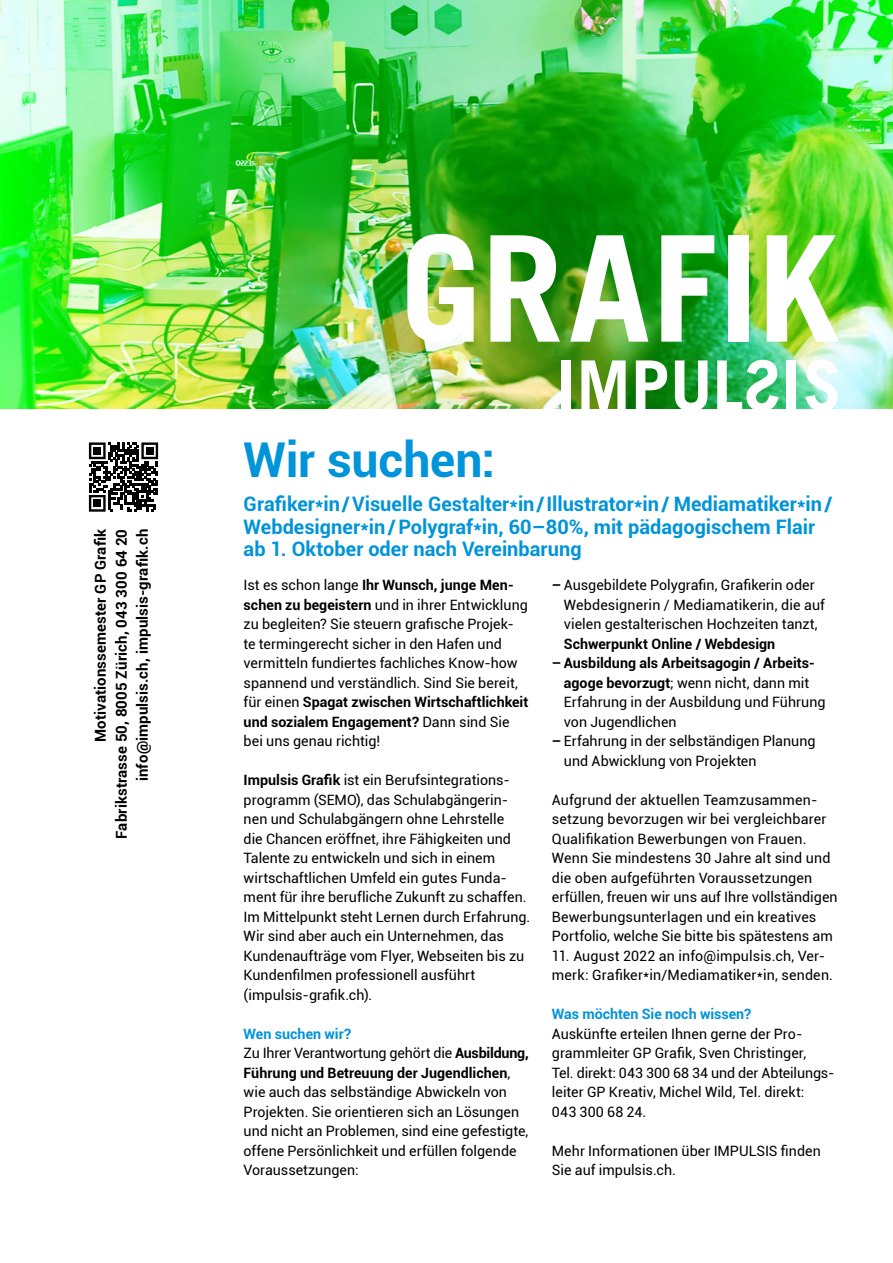
<style>
.page{position:relative;width:893px;height:1263px;background:#fff}
.page>*{position:absolute;margin:0;border:0;box-sizing:border-box;transform-origin:0 0}
.t1{font:700 48px "Roboto";letter-spacing:-.005em;color:#0094da}
.t2{font:700 19.95px/22.5px "Roboto";color:#0094da}
.t3{font:700 15px/21px "Roboto";letter-spacing:.005em;color:#000;text-align:right}
.t4{font:14.25px/19.5px "Roboto";color:#000}
.t5{font:700 14.25px "Roboto";color:#000}
.t6{font:700 14.25px "Roboto";color:#0094da}
.s1{font-weight:700}
.s2{font-weight:700;color:#0094da}
</style>
<div class="page">
<img style="left:577px;top:0;width:316px;height:409px">
<svg style="left:89px;top:442px;width:69px;height:70px"></svg>
<div style="left:94px;top:447px;width:7px;height:7px;background:#000"></div>
<div style="left:146px;top:447px;width:7px;height:7px;background:#000"></div>
<div style="left:94px;top:500px;width:7px;height:7px;background:#000"></div>
<img style="left:0;top:0;width:577px;height:409px">
<div style="left:562px;top:360px;width:9px;height:50px;background:#fff"></div>
<svg style="left:581px;top:360px;width:45px;height:49px"></svg>
<svg style="left:636px;top:360px;width:31px;height:49px"></svg>
<svg style="left:675px;top:360px;width:32px;height:49px"></svg>
<svg style="left:805px;top:360px;width:33px;height:49px"></svg>
<div style="left:786px;top:360px;width:10px;height:50px;background:#fff"></div>
<svg style="left:717px;top:360px;width:62px;height:49px"></svg>
<img style="left:407px;top:234px;width:67px;height:109px">
<svg style="left:490px;top:235px;width:70px;height:107px"></svg>
<svg style="left:570px;top:235px;width:78px;height:107px"></svg>
<svg style="left:661px;top:235px;width:53px;height:107px"></svg>
<div style="left:728px;top:235px;width:21px;height:107px;background:#fff"></div>
<svg style="left:767px;top:235px;width:72px;height:107px"></svg>
<p class="t3" style="left:89px;top:839px;width:311px;rotate:-90deg">Motivationssemester GP Grafik<br>Fabrikstrasse 50, 8005 Zürich, 043 300 64 20 info@impulsis.ch, impulsis-grafik.ch</p>
<h1 class="t1" style="left:244px;top:426px;width:253px">Wir suchen:</h1>
<h2 class="t2" style="left:244px;top:492px;width:590px">Grafiker*in/Visuelle Gestalter*in/Illustrator*in / Mediamatiker*in /<br>Webdesigner*in / Polygraf*in, 60–80%, mit pädagogischem Flair ab 1. Oktober oder nach Vereinbarung</h2>
<p class="t4" style="left:244px;top:575px;width:286px">Ist es schon lange <span class="s1">Ihr Wunsch, junge Men&shy;schen zu begeistern</span> und in ihrer Entwicklung zu begleiten? Sie steuern grafische Projek&shy;te termingerecht sicher in den Hafen und vermitteln fundiertes fachliches Know-how spannend und verständlich. Sind Sie bereit, für einen <span class="s1">Spagat zwischen Wirtschaftlichkeit und sozialem Engagement?</span> Dann sind Sie bei uns genau richtig!</p>
<p class="t4" style="left:244px;top:770px;width:288px"><span class="s1">Impulsis Grafik</span> ist ein Berufsintegrations&shy;programm (SEMO), das Schulabgängerin&shy;nen und Schulabgängern ohne Lehrstelle<br>die Chancen eröffnet, ihre Fähigkeiten und Talente zu entwickeln und sich in einem wirtschaftlichen Umfeld ein gutes Funda&shy;ment für ihre berufliche Zukunft zu schaffen.<br>Im Mittelpunkt steht Lernen durch Erfahrung.<br>Wir sind aber auch ein Unternehmen, das Kundenaufträge vom Flyer, Webseiten bis zu Kundenfilmen professionell ausführt (impulsis-grafik.ch).</p>
<p class="t4" style="left:244px;top:1023px;width:287px"><span class="s2">Wen suchen wir?<br></span>Zu Ihrer Verantwortung gehört die <span class="s1">Ausbildung, Führung und Betreuung der Jugendlichen</span>, wie auch das selbständige Abwickeln von Projekten. Sie orientieren sich an Lösungen und nicht an Problemen, sind eine gefestigte, offene Persönlichkeit und erfüllen folgende Voraussetzungen:</p>
<p class="t4" style="left:564px;top:575px;width:262px;text-indent:-12px"><span class="s1">–</span>Ausgebildete Polygrafin, Grafikerin oder<br>Webdesignerin / Mediamatikerin, die auf vielen gestalterischen Hochzeiten tanzt,</p>
<p class="t5" style="left:564px;top:634px;width:213px">Schwerpunkt Online / Webdesign</p>
<p class="t5" style="left:552px;top:653px;width:265px">–Ausbildung als Arbeitsagogin / Arbeits-</p>
<p class="t4" style="left:564px;top:672px;width:247px"><span class="s1">agoge bevorzugt</span>; wenn nicht, dann mit</p>
<p class="t4" style="left:564px;top:692px;width:263px">Erfahrung in der Ausbildung und Führung</p>
<p class="t4" style="left:564px;top:711px;width:114px">von Jugendlichen</p>
<p class="t4" style="left:552px;top:731px;width:265px"><span class="s1">–</span>Erfahrung in der selbständigen Planung</p>
<p class="t4" style="left:564px;top:750px;width:194px">und Abwicklung von Projekten</p>
<p class="t4" style="left:552px;top:789px;width:287px">Aufgrund der aktuellen Teamzusammen&shy;setzung bevorzugen wir bei vergleichbarer Qualifikation Bewerbungen von Frauen.<br>Wenn Sie mindestens 30 Jahre alt sind und die oben aufgeführten Voraussetzungen erfüllen, freuen wir uns auf Ihre vollständigen Bewerbungsunterlagen und ein kreatives Portfolio, welche Sie bitte bis spätestens am</p>
<p class="t4" style="left:552px;top:945px;width:283px">11. August 2022 an info@impulsis.ch, Ver&shy;merk: Grafiker*in/Mediamatiker*in, senden.</p>
<p class="t6" style="left:552px;top:1004px;width:201px">Was möchten Sie noch wissen?</p>
<p class="t4" style="left:552px;top:1023px;width:284px">Auskünfte erteilen Ihnen gerne der Pro&shy;grammleiter GP Grafik, Sven Christinger,<br>Tel. direkt: 043 300 68 34 und der Abteilungs&shy;leiter GP Kreativ, Michel Wild, Tel. direkt:<br>043 300 68 24.</p>
<p class="t4" style="left:552px;top:1140px;width:270px">Mehr Informationen über IMPULSIS finden<br>Sie auf impulsis.ch.</p>
</div>
